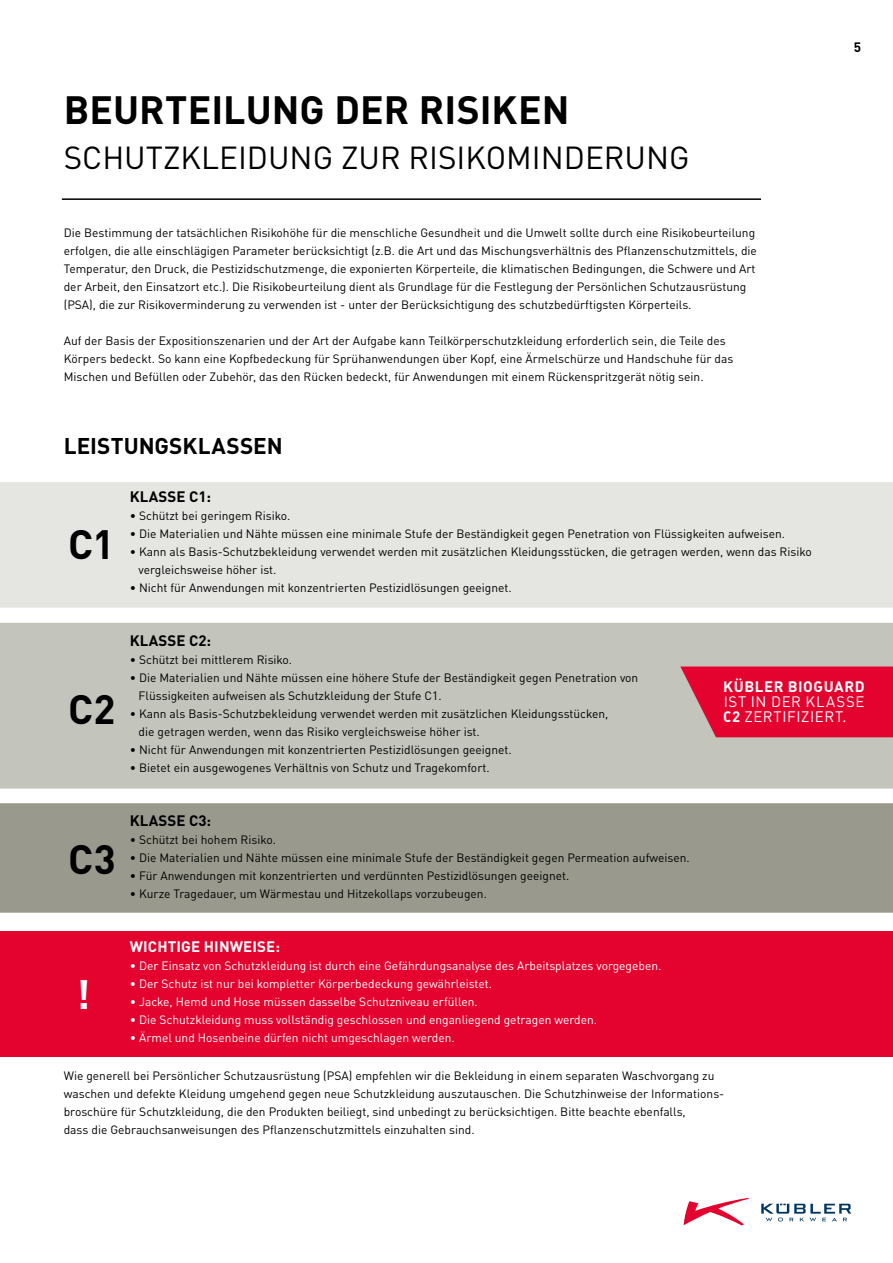
<style>
.page{position:relative;width:893px;height:1263px;background:#fff}
.page>*{position:absolute;margin:0;border:0;box-sizing:border-box;transform-origin:0 0}
.t1{font:700 40.5px "DIN Pro";color:#000}
.t2{font:700 40.5px "DIN Pro";color:#fff}
.t3{font:700 39px "DIN Pro";color:#000}
.t4{font:31.5px "DIN Pro";color:#000}
.t5{font:700 22.5px "DIN Pro";letter-spacing:.005em;color:#000}
.t6{font:700 15px "DIN Pro";letter-spacing:.02em;color:#fff}
.t7{font:15px/15px "DIN Pro";letter-spacing:.035em;color:#fff}
.t8{font:700 15px "DIN Pro";letter-spacing:.01em;color:#000}
.t9{font:700 13.5px "DIN Pro";color:#000}
.t10{font:12px/18px "DIN Pro";color:#000}
.t11{font:12px "DIN Pro";color:#fff}
.s1{font-weight:700}
</style>
<div class="page">
<svg style="left:684px;top:1198px;width:65px;height:27px"></svg>
<svg style="left:761px;top:1204px;width:90px;height:17px"></svg>
<div style="left:0;top:482px;width:893px;height:126px;background:#e5e5e2"></div>
<div style="left:1px;top:623px;width:892px;height:166px;background:#c3c4bc"></div>
<div style="left:1px;top:803px;width:892px;height:110px;background:#999a8d"></div>
<div style="left:0;top:931px;width:893px;height:125px;background:#e4032e"></div>
<hr style="left:62px;top:198px;width:699px;height:2px;background:#000">
<svg style="left:680px;top:666px;width:213px;height:71px"></svg>
<img style="left:0;top:621px;width:1px;height:642px">
<h2 class="t3" style="left:64px;top:77px;width:507px">BEURTEILUNG DER RISIKEN</h2>
<h3 class="t4" style="left:64px;top:133px;width:627px">SCHUTZKLEIDUNG ZUR RISIKOMINDERUNG</h3>
<p class="t10" style="left:64px;top:222px;width:695px">Die Bestimmung der tatsächlichen Risikohöhe für die menschliche Gesundheit und die Umwelt sollte durch eine Risikobeurteilung erfolgen, die alle einschlägigen Parameter berücksichtigt (z.B. die Art und das Mischungsverhältnis des Pflanzenschutzmittels, die Temperatur, den Druck, die Pestizidschutzmenge, die exponierten Körperteile, die klimatischen Bedingungen, die Schwere und Art der Arbeit, den Einsatzort etc.). Die Risikobeurteilung dient als Grundlage für die Festlegung der Persönlichen Schutzausrüstung (PSA), die zur Risikoverminderung zu verwenden ist - unter der Berücksichtigung des schutzbedürftigsten Körperteils.</p>
<p class="t10" style="left:64px;top:330px;width:671px">Auf der Basis der Expositionszenarien und der Art der Aufgabe kann Teilkörperschutzkleidung erforderlich sein, die Teile des<br>Körpers bedeckt. So kann eine Kopfbedeckung für Sprühanwendungen über Kopf, eine Ärmelschürze und Handschuhe für das<br>Mischen und Befüllen oder Zubehör, das den Rücken bedeckt, für Anwendungen mit einem Rückenspritzgerät nötig sein.</p>
<h3 class="t5" style="left:64px;top:427px;width:220px">LEISTUNGSKLASSEN</h3>
<h1 class="t1" style="left:68px;top:510px;width:48px">C1</h1>
<p class="t8" style="left:130px;top:484px;width:83px">KLASSE C1:</p>
<p class="t10" style="left:130px;top:505px;width:162px">• Schützt bei geringem Risiko.</p>
<p class="t10" style="left:130px;top:523px;width:657px">• Die Materialien und Nähte müssen eine minimale Stufe der Beständigkeit gegen Penetration von Flüssigkeiten aufweisen.</p>
<p class="t10" style="left:139px;top:541px;width:675px;text-indent:-9px">• Kann als Basis-Schutzbekleidung verwendet werden mit zusätzlichen Kleidungsstücken, die getragen werden, wenn das Risiko vergleichsweise höher ist.</p>
<p class="t10" style="left:130px;top:577px;width:384px">• Nicht für Anwendungen mit konzentrierten Pestizidlösungen geeignet.</p>
<p class="t9" style="left:854px;top:36px;width:9px">5</p>
<h1 class="t1" style="left:68px;top:675px;width:49px">C2</h1>
<p class="t8" style="left:130px;top:628px;width:83px">KLASSE C2:</p>
<p class="t10" style="left:130px;top:649px;width:164px">• Schützt bei mittlerem Risiko.</p>
<p class="t10" style="left:139px;top:667px;width:501px;text-indent:-9px">• Die Materialien und Nähte müssen eine höhere Stufe der Beständigkeit gegen Penetration von<br>Flüssigkeiten aufweisen als Schutzkleidung der Stufe C1.</p>
<p class="t10" style="left:139px;top:703px;width:471px;text-indent:-9px">• Kann als Basis-Schutzbekleidung verwendet werden mit zusätzlichen Kleidungsstücken, die getragen werden, wenn das Risiko vergleichsweise höher ist.</p>
<p class="t10" style="left:130px;top:739px;width:384px">• Nicht für Anwendungen mit konzentrierten Pestizidlösungen geeignet.</p>
<p class="t10" style="left:130px;top:757px;width:361px">• Bietet ein ausgewogenes Verhältnis von Schutz und Tragekomfort.</p>
<h1 class="t1" style="left:68px;top:825px;width:49px">C3</h1>
<p class="t8" style="left:130px;top:808px;width:83px">KLASSE C3:</p>
<p class="t10" style="left:130px;top:829px;width:148px">• Schützt bei hohem Risiko.</p>
<p class="t10" style="left:130px;top:847px;width:561px">• Die Materialien und Nähte müssen eine minimale Stufe der Beständigkeit gegen Permeation aufweisen.</p>
<p class="t10" style="left:130px;top:865px;width:441px">• Für Anwendungen mit konzentrierten und verdünnten Pestizidlösungen geeignet.</p>
<p class="t10" style="left:130px;top:883px;width:359px">• Kurze Tragedauer, um Wärmestau und Hitzekollaps vorzubeugen.</p>
<h1 class="t2" style="left:76px;top:960px;width:16px">!</h1>
<p class="t6" style="left:130px;top:934px;width:152px">WICHTIGE HINWEISE:</p>
<p class="t11" style="left:130px;top:956px;width:533px">• Der Einsatz von Schutzkleidung ist durch eine Gefährdungsanalyse des Arbeitsplatzes vorgegeben.</p>
<p class="t11" style="left:130px;top:974px;width:364px">• Der Schutz ist nur bei kompletter Körperbedeckung gewährleistet.</p>
<p class="t11" style="left:130px;top:992px;width:350px">• Jacke, Hemd und Hose müssen dasselbe Schutzniveau erfüllen.</p>
<p class="t11" style="left:130px;top:1010px;width:469px">• Die Schutzkleidung muss vollständig geschlossen und enganliegend getragen werden.</p>
<p class="t11" style="left:130px;top:1028px;width:327px">• Ärmel und Hosenbeine dürfen nicht umgeschlagen werden.</p>
<p class="t6" style="left:723px;top:674px;width:143px">KÜBLER BIOGUARD</p>
<p class="t7" style="left:723px;top:693px;width:143px">IST IN DER KLASSE<br><span class="s1">C2</span> ZERTIFIZIERT.</p>
<p class="t10" style="left:64px;top:1066px;width:662px">Wie generell bei Persönlicher Schutzausrüstung (PSA) empfehlen wir die Bekleidung in einem separaten Waschvorgang zu waschen und defekte Kleidung umgehend gegen neue Schutzkleidung auszutauschen. Die Schutzhinweise der Informations&shy;broschüre für Schutzkleidung, die den Produkten beiliegt, sind unbedingt zu berücksichtigen. Bitte beachte ebenfalls,<br>dass die Gebrauchsanweisungen des Pflanzenschutzmittels einzuhalten sind.</p>
</div>
